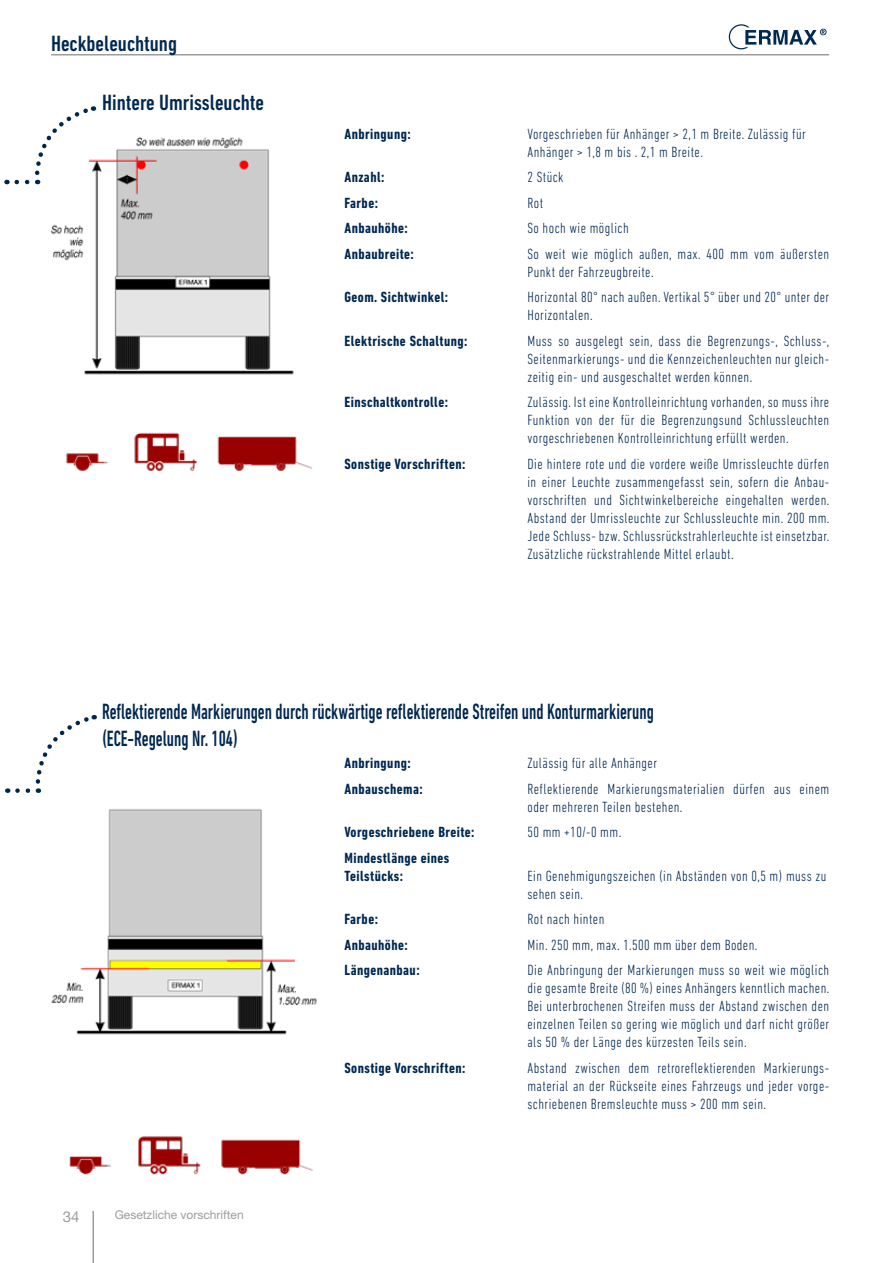
<style>
.page{position:relative;width:893px;height:1263px;background:#fff}
.page>*{position:absolute;margin:0;border:0;box-sizing:border-box;transform-origin:0 0}
.t1{font:500 condensed 22.5px/27px "DIN Next LT Pro";color:#002851;scale:.8 1}
.t2{font:500 condensed 22.5px "DIN Next LT Pro";color:#002851}
.t3{font:300 condensed 15px/18px "DIN Next LT Pro";letter-spacing:.03em;color:#002851}
.t4{font:700 condensed 15px/18px "DIN Next LT Pro";letter-spacing:.03em;color:#002851}
.t5{font:15px "Helvetica Neue LT Pro";color:#9d9d9c}
.t6{font:12px "Helvetica Neue LT Pro";color:#9d9d9c}
</style>
<div class="page">
<hr style="left:51px;top:54px;width:778px;height:2px;background:#9d9d9c">
<hr style="left:92px;top:1211px;width:2px;height:52px;background:#9d9d9c">
<svg style="left:729px;top:24px;width:97px;height:25px"></svg>
<img style="left:38px;top:137px;width:274px;height:334px">
<img style="left:51px;top:809px;width:266px;height:366px">
<svg style="left:17px;top:106px;width:77px;height:78px"></svg>
<svg style="left:17px;top:715px;width:78px;height:78px"></svg>
<h1 class="t2" style="left:51px;top:31px;width:127px">Heckbeleuchtung</h1>
<h1 class="t2" style="left:102px;top:90px;width:164px">Hintere Umrissleuchte</h1>
<p class="t4" style="left:344px;top:125px;width:68px">Anbringung:</p>
<p class="t3" style="left:527px;top:125px;width:280px">Vorgeschrieben für Anhänger &gt; 2,1 m Breite. Zulässig für<br>Anhänger &gt; 1,8 m bis . 2,1 m Breite.</p>
<p class="t4" style="left:344px;top:168px;width:42px">Anzahl:</p>
<p class="t3" style="left:527px;top:168px;width:38px">2 Stück</p>
<p class="t4" style="left:344px;top:194px;width:35px">Farbe:</p>
<p class="t3" style="left:527px;top:194px;width:17px">Rot</p>
<p class="t4" style="left:344px;top:219px;width:65px">Anbauhöhe:</p>
<p class="t3" style="left:527px;top:219px;width:103px">So hoch wie möglich</p>
<p class="t4" style="left:344px;top:245px;width:71px">Anbaubreite:</p>
<p class="t3" style="left:527px;top:245px;width:303px">So weit wie möglich außen, max. 400 mm vom äußersten<br>Punkt der Fahrzeugbreite.</p>
<p class="t4" style="left:344px;top:288px;width:105px">Geom. Sichtwinkel:</p>
<p class="t3" style="left:527px;top:288px;width:303px">Horizontal 80° nach außen. Vertikal 5° über und 20° unter der<br>Horizontalen.</p>
<p class="t4" style="left:344px;top:332px;width:125px">Elektrische Schaltung:</p>
<p class="t3" style="left:527px;top:332px;width:303px;text-align:justify">Muss so ausgelegt sein, dass die Begrenzungs-, Schluss-, Seitenmarkierungs- und die Kennzeichenleuchten nur gleich&shy;zeitig ein- und ausgeschaltet werden können.</p>
<p class="t4" style="left:344px;top:393px;width:105px">Einschaltkontrolle:</p>
<p class="t3" style="left:527px;top:393px;width:303px;text-align:justify">Zulässig. Ist eine Kontrolleinrichtung vorhanden, so muss ihre Funktion von der für die Begrenzungsund Schlussleuchten vorgeschriebenen Kontrolleinrichtung erfüllt werden.</p>
<p class="t4" style="left:344px;top:455px;width:122px">Sonstige Vorschriften:</p>
<p class="t3" style="left:527px;top:455px;width:303px;text-align:justify">Die hintere rote und die vordere weiße Umrissleuchte dürfen in einer Leuchte zusammengefasst sein, sofern die Anbau&shy;vorschriften und Sichtwinkelbereiche eingehalten werden.<br>Abstand der Umrissleuchte zur Schlussleuchte min. 200 mm.<br>Jede Schluss- bzw. Schlussrückstrahlerleuchte ist einsetzbar.<br>Zusätzliche rückstrahlende Mittel erlaubt.</p>
<h1 class="t1" style="left:102px;top:697px;width:691px">Reflektierende Markierungen durch rückwärtige reflektierende Streifen und Konturmarkierung (ECE-Regelung Nr. 104)</h1>
<p class="t4" style="left:344px;top:754px;width:68px">Anbringung:</p>
<p class="t3" style="left:527px;top:754px;width:131px">Zulässig für alle Anhänger</p>
<p class="t4" style="left:344px;top:780px;width:80px">Anbauschema:</p>
<p class="t3" style="left:527px;top:779px;width:303px">Reflektierende Markierungsmaterialien dürfen aus einem oder mehreren Teilen bestehen.</p>
<p class="t4" style="left:344px;top:823px;width:132px">Vorgeschriebene Breite:</p>
<p class="t3" style="left:527px;top:823px;width:95px">50 mm +10/-0 mm.</p>
<p class="t4" style="left:344px;top:849px;width:107px">Mindestlänge eines<br>Teilstücks:</p>
<p class="t3" style="left:527px;top:866px;width:300px">Ein Genehmigungszeichen (in Abständen von 0,5 m) muss zu sehen sein.</p>
<p class="t5" style="left:63px;top:1207px;width:18px">34</p>
<p class="t6" style="left:115px;top:1208px;width:130px">Gesetzliche vorschriften</p>
<p class="t4" style="left:344px;top:910px;width:35px">Farbe:</p>
<p class="t3" style="left:527px;top:910px;width:78px">Rot nach hinten</p>
<p class="t4" style="left:344px;top:936px;width:65px">Anbauhöhe:</p>
<p class="t3" style="left:527px;top:935px;width:231px">Min. 250 mm, max. 1.500 mm über dem Boden.</p>
<p class="t4" style="left:344px;top:961px;width:77px">Längenanbau:</p>
<p class="t3" style="left:527px;top:961px;width:303px;text-align:justify">Die Anbringung der Markierungen muss so weit wie möglich die gesamte Breite (80 %) eines Anhängers kenntlich machen.<br>Bei unterbrochenen Streifen muss der Abstand zwischen den einzelnen Teilen so gering wie möglich und darf nicht größer als 50 % der Länge des kürzesten Teils sein.</p>
<p class="t4" style="left:344px;top:1059px;width:122px">Sonstige Vorschriften:</p>
<p class="t3" style="left:527px;top:1058px;width:303px;text-align:justify">Abstand zwischen dem retroreflektierenden Markierungs&shy;material an der Rückseite eines Fahrzeugs und jeder vorge&shy;schriebenen Bremsleuchte muss &gt; 200 mm sein.</p>
</div>
